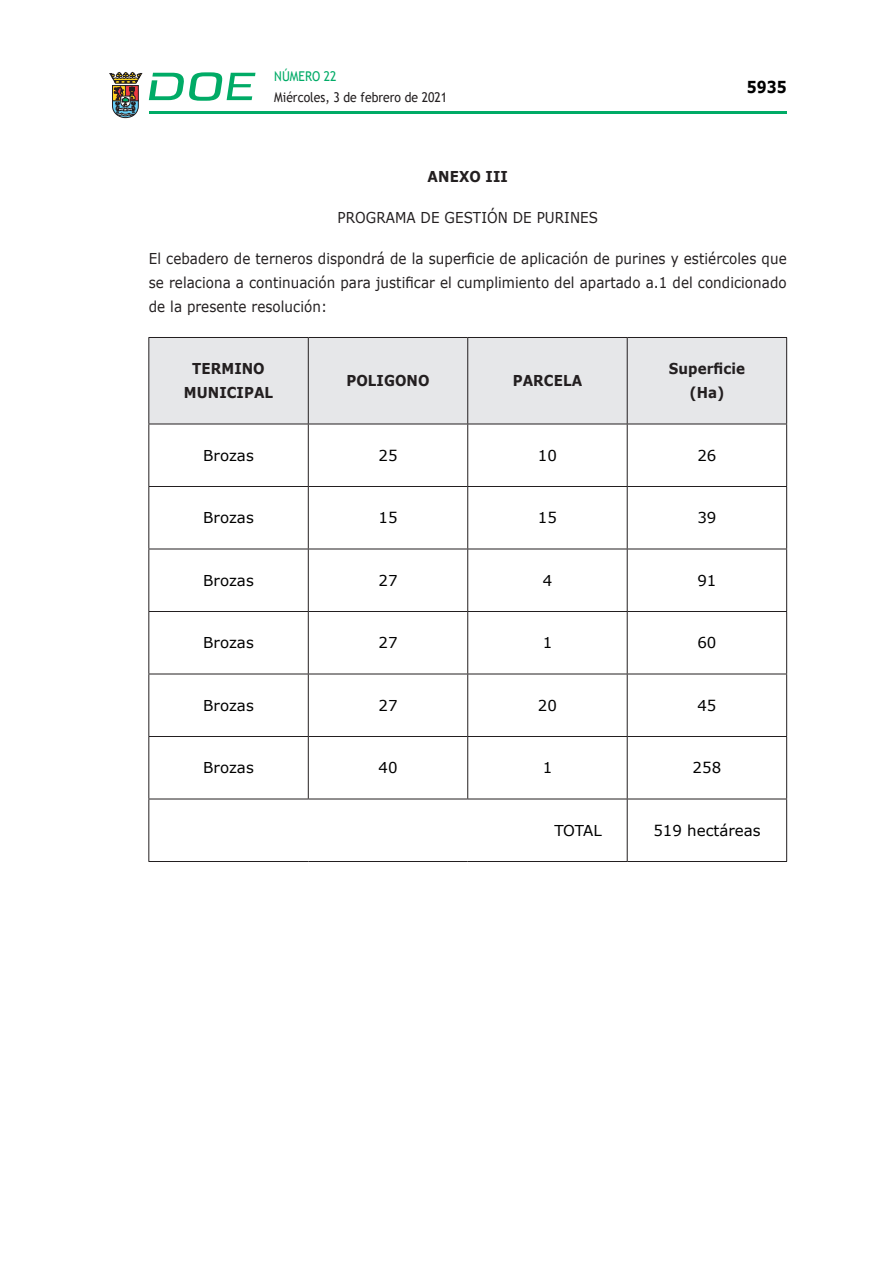
<style>
.page{position:relative;width:893px;height:1263px;background:#fff}
.page>*{position:absolute;margin:0;border:0;box-sizing:border-box;transform-origin:0 0}
.t1{font:700 16.5px "Verdana";color:#000;scale:.85 1}
.CUERPO_DE_TEXTO{font:15px/24px "Verdana";letter-spacing:.005em;color:#231f20;text-align:justify;scale:.9 1}
.t2{font:15px "Verdana";color:#000}
.ENCABEZADO_TABLA{font:700 15px/24px "Verdana";letter-spacing:.005em;color:#231f20;text-align:center;scale:.9 1}
.CUERPO_DE_TEXTO-2{font:700 15px "Verdana";letter-spacing:.005em;color:#231f20;scale:.9 1}
.t3{font:13.5px "Trebuchet MS";color:#231f20;scale:.9 1}
.t4{font:13.5px "Trebuchet MS";color:#00ab67;scale:.9 1}
</style>
<div class="page">
<hr style="left:149px;top:111px;width:638px;height:3px;background:#00ab66">
<svg style="left:109px;top:72px;width:33px;height:46px"></svg>
<svg style="left:149px;top:72px;width:106px;height:29px"></svg>
<div style="left:149px;top:338px;width:637px;height:86px;background:#e6e7e9"></div>
<hr style="left:148px;top:337px;width:160px;height:1px;background:#231f20">
<hr style="left:148px;top:338px;width:1px;height:86px;background:#231f20">
<hr style="left:308px;top:337px;width:160px;height:1px;background:#231f20">
<hr style="left:308px;top:338px;width:1px;height:86px;background:#231f20">
<hr style="left:468px;top:337px;width:159px;height:1px;background:#231f20">
<hr style="left:467px;top:338px;width:1px;height:86px;background:#231f20">
<hr style="left:627px;top:337px;width:160px;height:1px;background:#231f20">
<hr style="left:627px;top:338px;width:1px;height:86px;background:#231f20">
<hr style="left:786px;top:338px;width:1px;height:86px;background:#231f20">
<hr style="left:148px;top:424px;width:160px;height:1px;background:#231f20">
<hr style="left:148px;top:424px;width:1px;height:62px;background:#231f20">
<hr style="left:308px;top:424px;width:160px;height:1px;background:#231f20">
<hr style="left:308px;top:424px;width:1px;height:62px;background:#231f20">
<hr style="left:468px;top:424px;width:159px;height:1px;background:#231f20">
<hr style="left:467px;top:424px;width:1px;height:62px;background:#231f20">
<hr style="left:627px;top:424px;width:160px;height:1px;background:#231f20">
<hr style="left:627px;top:424px;width:1px;height:62px;background:#231f20">
<hr style="left:786px;top:424px;width:1px;height:62px;background:#231f20">
<hr style="left:148px;top:486px;width:160px;height:1px;background:#231f20">
<hr style="left:148px;top:487px;width:1px;height:62px;background:#231f20">
<hr style="left:308px;top:486px;width:160px;height:1px;background:#231f20">
<hr style="left:308px;top:487px;width:1px;height:62px;background:#231f20">
<hr style="left:468px;top:486px;width:159px;height:1px;background:#231f20">
<hr style="left:467px;top:487px;width:1px;height:62px;background:#231f20">
<hr style="left:627px;top:486px;width:160px;height:1px;background:#231f20">
<hr style="left:627px;top:487px;width:1px;height:62px;background:#231f20">
<hr style="left:786px;top:487px;width:1px;height:62px;background:#231f20">
<hr style="left:148px;top:549px;width:160px;height:1px;background:#231f20">
<hr style="left:148px;top:549px;width:1px;height:62px;background:#231f20">
<hr style="left:308px;top:549px;width:160px;height:1px;background:#231f20">
<hr style="left:308px;top:549px;width:1px;height:62px;background:#231f20">
<hr style="left:468px;top:549px;width:159px;height:1px;background:#231f20">
<hr style="left:467px;top:549px;width:1px;height:62px;background:#231f20">
<hr style="left:627px;top:549px;width:160px;height:1px;background:#231f20">
<hr style="left:627px;top:549px;width:1px;height:62px;background:#231f20">
<hr style="left:786px;top:549px;width:1px;height:62px;background:#231f20">
<hr style="left:148px;top:611px;width:160px;height:1px;background:#231f20">
<hr style="left:148px;top:612px;width:1px;height:62px;background:#231f20">
<hr style="left:308px;top:611px;width:160px;height:1px;background:#231f20">
<hr style="left:308px;top:612px;width:1px;height:62px;background:#231f20">
<hr style="left:468px;top:611px;width:159px;height:1px;background:#231f20">
<hr style="left:467px;top:612px;width:1px;height:62px;background:#231f20">
<hr style="left:627px;top:611px;width:160px;height:1px;background:#231f20">
<hr style="left:627px;top:612px;width:1px;height:62px;background:#231f20">
<hr style="left:786px;top:612px;width:1px;height:62px;background:#231f20">
<hr style="left:148px;top:674px;width:160px;height:1px;background:#231f20">
<hr style="left:148px;top:674px;width:1px;height:62px;background:#231f20">
<hr style="left:308px;top:674px;width:160px;height:1px;background:#231f20">
<hr style="left:308px;top:674px;width:1px;height:62px;background:#231f20">
<hr style="left:468px;top:674px;width:159px;height:1px;background:#231f20">
<hr style="left:467px;top:674px;width:1px;height:62px;background:#231f20">
<hr style="left:627px;top:674px;width:160px;height:1px;background:#231f20">
<hr style="left:627px;top:674px;width:1px;height:62px;background:#231f20">
<hr style="left:786px;top:674px;width:1px;height:62px;background:#231f20">
<hr style="left:148px;top:736px;width:160px;height:1px;background:#231f20">
<hr style="left:148px;top:737px;width:1px;height:62px;background:#231f20">
<hr style="left:308px;top:736px;width:160px;height:1px;background:#231f20">
<hr style="left:308px;top:737px;width:1px;height:62px;background:#231f20">
<hr style="left:468px;top:736px;width:159px;height:1px;background:#231f20">
<hr style="left:467px;top:737px;width:1px;height:62px;background:#231f20">
<hr style="left:627px;top:736px;width:160px;height:1px;background:#231f20">
<hr style="left:627px;top:737px;width:1px;height:62px;background:#231f20">
<hr style="left:786px;top:737px;width:1px;height:62px;background:#231f20">
<hr style="left:148px;top:799px;width:160px;height:1px;background:#231f20">
<hr style="left:148px;top:799px;width:1px;height:62px;background:#231f20">
<hr style="left:308px;top:799px;width:160px;height:1px;background:#231f20">
<hr style="left:468px;top:799px;width:159px;height:1px;background:#231f20">
<hr style="left:627px;top:799px;width:160px;height:1px;background:#231f20">
<hr style="left:627px;top:799px;width:1px;height:62px;background:#231f20">
<hr style="left:786px;top:799px;width:1px;height:62px;background:#231f20">
<hr style="left:148px;top:861px;width:160px;height:1px;background:#231f20">
<hr style="left:308px;top:861px;width:160px;height:1px;background:#231f20">
<hr style="left:468px;top:861px;width:159px;height:1px;background:#231f20">
<hr style="left:627px;top:861px;width:160px;height:1px;background:#231f20">
<p class="t4" style="left:274px;top:67px;width:71px">NÚMERO 22</p>
<p class="t3" style="left:274px;top:88px;width:194px">Miércoles, 3 de febrero de 2021</p>
<p class="t1" style="left:747px;top:75px;width:48px">5935</p>
<p class="CUERPO_DE_TEXTO-2" style="left:428px;top:165px;width:91px">ANEXO III</p>
<p class="CUERPO_DE_TEXTO" style="left:337px;top:205px;width:291px">PROGRAMA DE GESTIÓN DE PURINES</p>
<p class="CUERPO_DE_TEXTO" style="left:149px;top:246px;width:710px">El cebadero de terneros dispondrá de la superficie de aplicación de purines y estiércoles que se relaciona a continuación para justificar el cumplimiento del apartado a.1 del condicionado de la presente resolución:</p>
<p class="ENCABEZADO_TABLA" style="left:184px;top:357px;width:101px">TERMINO<br>MUNICIPAL</p>
<p class="ENCABEZADO_TABLA" style="left:346px;top:369px;width:94px">POLIGONO</p>
<p class="ENCABEZADO_TABLA" style="left:513px;top:369px;width:79px">PARCELA</p>
<p class="ENCABEZADO_TABLA" style="left:669px;top:357px;width:86px">Superficie (Ha)</p>
<p class="t2" style="left:203px;top:445px;width:52px">Brozas</p>
<p class="t2" style="left:378px;top:445px;width:21px">25</p>
<p class="t2" style="left:538px;top:445px;width:21px">10</p>
<p class="t2" style="left:697px;top:445px;width:21px">26</p>
<p class="t2" style="left:203px;top:508px;width:52px">Brozas</p>
<p class="t2" style="left:378px;top:508px;width:21px">15</p>
<p class="t2" style="left:538px;top:508px;width:21px">15</p>
<p class="t2" style="left:697px;top:508px;width:21px">39</p>
<p class="t2" style="left:203px;top:570px;width:52px">Brozas</p>
<p class="t2" style="left:378px;top:570px;width:21px">27</p>
<p class="t2" style="left:543px;top:570px;width:11px">4</p>
<p class="t2" style="left:697px;top:570px;width:21px">91</p>
<p class="t2" style="left:203px;top:633px;width:52px">Brozas</p>
<p class="t2" style="left:378px;top:633px;width:21px">27</p>
<p class="t2" style="left:543px;top:633px;width:11px">1</p>
<p class="t2" style="left:697px;top:633px;width:21px">60</p>
<p class="t2" style="left:203px;top:695px;width:52px">Brozas</p>
<p class="t2" style="left:378px;top:695px;width:21px">27</p>
<p class="t2" style="left:538px;top:695px;width:21px">20</p>
<p class="t2" style="left:697px;top:695px;width:21px">45</p>
<p class="t2" style="left:203px;top:758px;width:52px">Brozas</p>
<p class="t2" style="left:378px;top:758px;width:21px">40</p>
<p class="t2" style="left:543px;top:758px;width:11px">1</p>
<p class="t2" style="left:693px;top:758px;width:30px">258</p>
<p class="t2" style="left:554px;top:820px;width:49px">TOTAL</p>
<p class="t2" style="left:653px;top:820px;width:109px">519 hectáreas</p>
</div>
